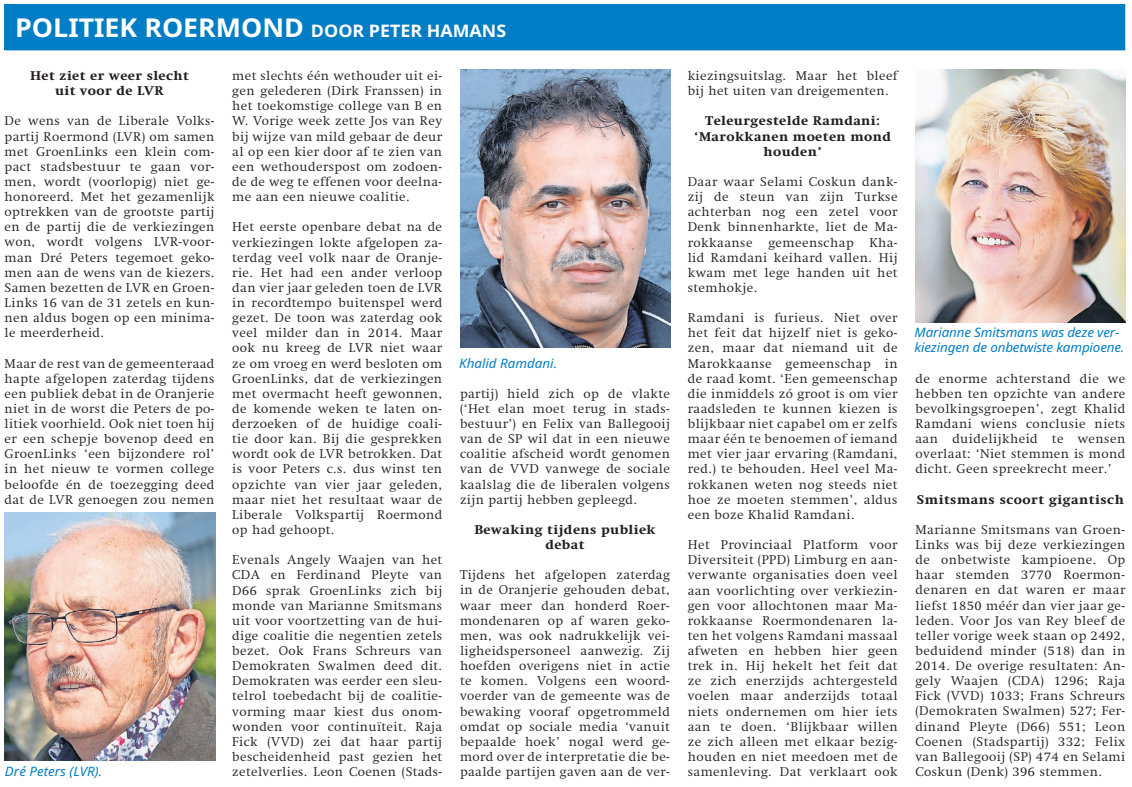
<style>
.page{position:relative;width:1132px;height:787px;background:#fff}
.page>*{position:absolute;margin:0;border:0;box-sizing:border-box;transform-origin:0 0}
.t1{font:700 25.95px "Noto Sans";color:#fff}
.t2{font:300 12.9px/15.1px "Swift LT Std";letter-spacing:.03em;color:#231f20;text-align:justify}
.t3{font:800 12.9px/15.1px "Swift LT Std";letter-spacing:.03em;color:#231f20;text-align:center}
.t4{font:italic 12.9px/15.1px "Noto Sans";letter-spacing:-.01em;color:#007ec5}
.s1{font-size:17.25px}
</style>
<div class="page">
<div style="left:5px;top:4px;width:1119px;height:47px;background:#007ec5"></div>
<img style="left:915px;top:70px;width:209px;height:252px">
<img style="left:5px;top:513px;width:210px;height:247px">
<img style="left:460px;top:70px;width:210px;height:277px">
<p class="t1" style="left:15px;top:9px;width:492px">POLITIEK ROERMOND <span class="s1">DOOR PETER HAMANS</span></p>
<p class="t3" style="left:30px;top:68px;width:160px">Het ziet er weer slecht uit voor de LVR</p>
<p class="t2" style="left:5px;top:114px;width:211px">De wens van de Liberale Volks&shy;partij Roermond (LVR) om samen met GroenLinks een klein com&shy;pact stadsbestuur te gaan vor&shy;men, wordt (voorlopig) niet ge&shy;honoreerd. Met het gezamenlijk optrekken van de grootste partij en de partij die de verkiezingen won, wordt volgens LVR-voor&shy;man Dré Peters tegemoet geko&shy;men aan de wens van de kiezers.<br>Samen bezetten de LVR en Groen-Links 16 van de 31 zetels en kun&shy;nen aldus bogen op een minima&shy;le meerderheid.</p>
<p class="t2" style="left:5px;top:356px;width:211px">Maar de rest van de gemeenteraad hapte afgelopen zaterdag tijdens een publiek debat in de Oranjerie niet in de worst die Peters de po&shy;litiek voorhield. Ook niet toen hij er een schepje bovenop deed en GroenLinks ‘een bijzondere rol’ in het nieuw te vormen college beloofde én de toezegging deed dat de LVR genoegen zou nemen</p>
<p class="t2" style="left:232px;top:68px;width:211px">met slechts één wethouder uit ei&shy;gen gelederen (Dirk Franssen) in het toekomstige college van B en W. Vorige week zette Jos van Rey bij wijze van mild gebaar de deur al op een kier door af te zien van een wethouderspost om zodoen&shy;de de weg te effenen voor deelna&shy;me aan een nieuwe coalitie.</p>
<p class="t2" style="left:232px;top:220px;width:211px">Het eerste openbare debat na de verkiezingen lokte afgelopen za&shy;terdag veel volk naar de Oranje&shy;rie. Het had een ander verloop dan vier jaar geleden toen de LVR in recordtempo buitenspel werd gezet. De toon was zaterdag ook veel milder dan in 2014. Maar ook nu kreeg de LVR niet waar ze om vroeg en werd besloten om GroenLinks, dat de verkiezingen met overmacht heeft gewonnen, de komende weken te laten on&shy;derzoeken of de huidige coali&shy;tie door kan. Bij die gesprekken wordt ook de LVR betrokken. Dat is voor Peters c.s. dus winst ten opzichte van vier jaar geleden, maar niet het resultaat waar de Liberale Volkspartij Roermond op had gehoopt.</p>
<p class="t2" style="left:232px;top:552px;width:211px">Evenals Angely Waajen van het CDA en Ferdinand Pleyte van D66 sprak GroenLinks zich bij monde van Marianne Smitsmans uit voor voortzetting van de hui&shy;dige coalitie die negentien zetels bezet. Ook Frans Schreurs van Demokraten Swalmen deed dit.<br>Demokraten was eerder een sleu&shy;telrol toebedacht bij de coalitie&shy;vorming maar kiest dus onom&shy;wonden voor continuïteit. Raja Fick (VVD) zei dat haar partij bescheidenheid past gezien het zetelverlies. Leon Coenen (Stads-</p>
<p class="t4" style="left:459px;top:355px;width:99px">Khalid Ramdani.</p>
<p class="t2" style="left:460px;top:386px;width:211px">partij) hield zich op de vlakte (‘Het elan moet terug in stads&shy;bestuur’) en Felix van Ballegooij van de SP wil dat in een nieuwe coalitie afscheid wordt genomen van de VVD vanwege de sociale kaalslag die de liberalen volgens zijn partij hebben gepleegd.</p>
<p class="t3" style="left:474px;top:522px;width:183px">Bewaking tijdens publiek debat</p>
<p class="t2" style="left:460px;top:567px;width:211px">Tijdens het afgelopen zaterdag in de Oranjerie gehouden debat, waar meer dan honderd Roer&shy;mondenaren op af waren geko&shy;men, was ook nadrukkelijk vei&shy;ligheidspersoneel aanwezig. Zij hoefden overigens niet in actie te komen. Volgens een woord&shy;voerder van de gemeente was de bewaking vooraf opgetrommeld omdat op sociale media ‘vanuit bepaalde hoek’ nogal werd ge&shy;mord over de interpretatie die be&shy;paalde partijen gaven aan de ver-</p>
<p class="t4" style="left:5px;top:763px;width:99px">Dré Peters (LVR).</p>
<p class="t2" style="left:687px;top:68px;width:211px">kiezingsuitslag. Maar het bleef bij het uiten van dreigementen.</p>
<p class="t3" style="left:694px;top:114px;width:198px">Teleurgestelde Ramdani: ‘Marokkanen moeten mond houden’</p>
<p class="t2" style="left:687px;top:174px;width:211px">Daar waar Selami Coskun dank&shy;zij de steun van zijn Turkse achterban nog een zetel voor Denk binnenharkte, liet de Ma&shy;rokkaanse gemeenschap Kha&shy;lid Ramdani keihard vallen. Hij kwam met lege handen uit het stemhokje.</p>
<p class="t2" style="left:687px;top:310px;width:211px">Ramdani is furieus. Niet over het feit dat hijzelf niet is geko&shy;zen, maar dat niemand uit de Marokkaanse gemeenschap in de raad komt. ‘Een gemeenschap die inmiddels zó groot is om vier raadsleden te kunnen kiezen is blijkbaar niet capabel om er zelfs maar één te benoemen of iemand met vier jaar ervaring (Ramdani, red.) te behouden. Heel veel Ma&shy;rokkanen weten nog steeds niet hoe ze moeten stemmen’, aldus een boze Khalid Ramdani.</p>
<p class="t2" style="left:687px;top:537px;width:211px">Het Provinciaal Platform voor Diversiteit (PPD) Limburg en aan&shy;verwante organisaties doen veel aan voorlichting over verkiezin&shy;gen voor allochtonen maar Ma&shy;rokkaanse Roermondenaren la&shy;ten het volgens Ramdani massaal afweten en hebben hier geen trek in. Hij hekelt het feit dat ze zich enerzijds achtergesteld voelen maar anderzijds totaal niets ondernemen om hier iets aan te doen. ‘Blijkbaar willen ze zich alleen met elkaar bezig&shy;houden en niet meedoen met de samenleving. Dat verklaart ook</p>
<p class="t4" style="left:914px;top:325px;width:211px">Marianne Smitsmans was deze ver&shy;kiezingen de onbetwiste kampioene.</p>
<p class="t2" style="left:915px;top:371px;width:211px">de enorme achterstand die we hebben ten opzichte van andere bevolkingsgroepen’, zegt Khalid Ramdani wiens conclusie niets aan duidelijkheid te wensen overlaat: ‘Niet stemmen is mond dicht. Geen spreekrecht meer.’</p>
<p class="t3" style="left:916px;top:492px;width:208px">Smitsmans scoort gigantisch</p>
<p class="t2" style="left:915px;top:522px;width:211px">Marianne Smitsmans van Groen-Links was bij deze verkiezingen de onbetwiste kampioene. Op haar stemden 3770 Roermon&shy;denaren en dat waren er maar liefst 1850 méér dan vier jaar ge&shy;leden. Voor Jos van Rey bleef de teller vorige week staan op 2492, beduidend minder (518) dan in 2014. De overige resultaten: An&shy;gely Waajen (CDA) 1296; Raja Fick (VVD) 1033; Frans Schreurs (Demokraten Swalmen) 527; Fer&shy;dinand Pleyte (D66) 551; Leon Coenen (Stadspartij) 332; Felix van Ballegooij (SP) 474 en Selami Coskun (Denk) 396 stemmen.</p>
</div>
